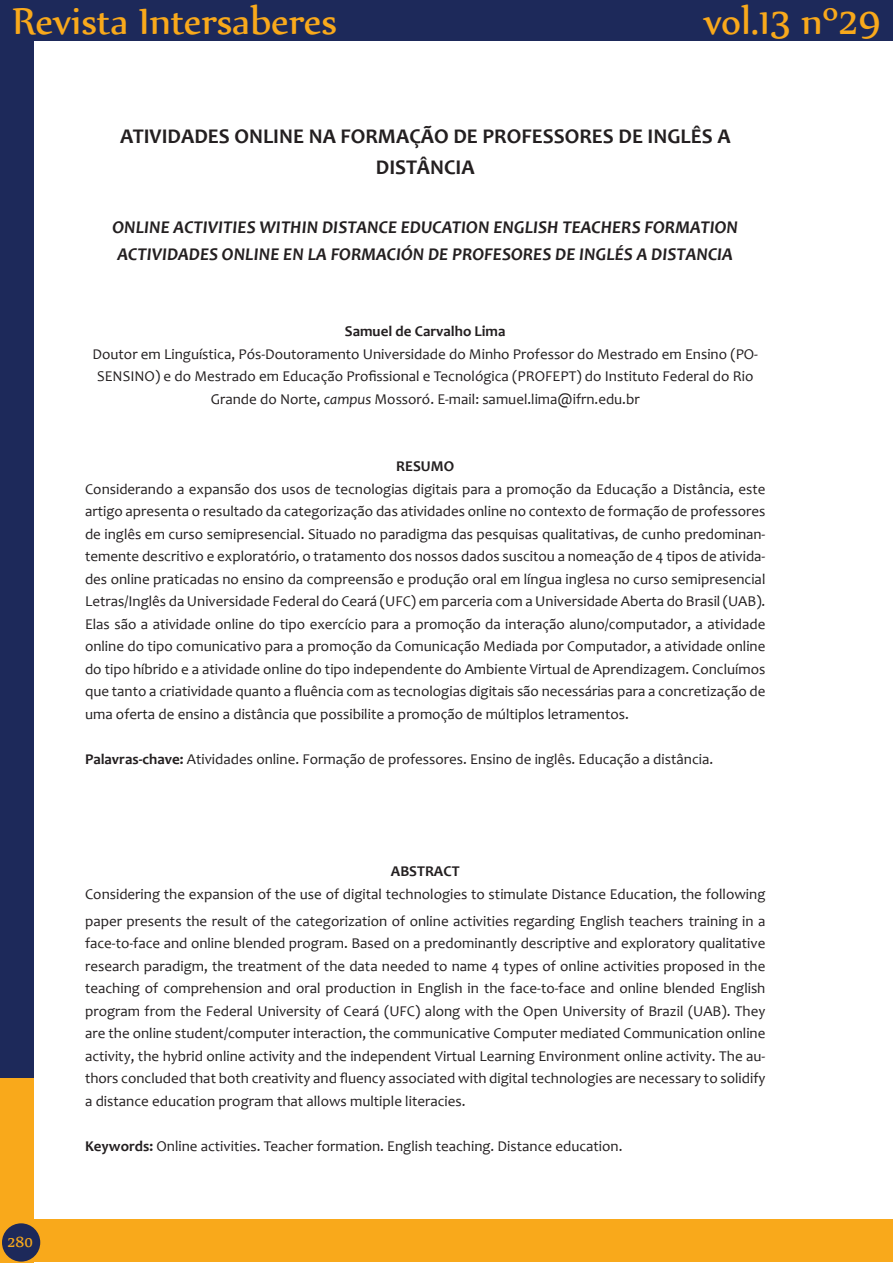
<style>
.page{position:relative;width:893px;height:1263px;background:#fff}
.page>*{position:absolute;margin:0;border:0;box-sizing:border-box;transform-origin:0 0}
.t1{font:45px "Nyala";color:#f9a91b}
.t2{font:700 21px "Candara";color:#231f20}
.t3{font:italic 700 18px "Candara";color:#231f20}
.t4{font:18px "Nyala";color:#f9a91b}
.t5{font:15px/22.5px "Candara";color:#231f20;text-align:justify}
.t6{font:700 15px "Candara";color:#231f20}
.s1{font-style:italic}
.s2{font-weight:700}
</style>
<div class="page">
<div style="left:0;top:0;width:33px;height:1081px;background:#1d295a"></div>
<div style="left:0;top:0;width:893px;height:41px;background:#1d295a"></div>
<div style="left:0;top:1078px;width:33px;height:185px;background:#f9a91b"></div>
<div style="left:21px;top:1219px;width:872px;height:43px;background:#f9a91b"></div>
<div style="left:2px;top:1223px;width:38px;height:38px;background:#1d295a;border-radius:50%"></div>
<h1 class="t1" style="left:13px;top:-6px;width:326px">Revista Intersaberes</h1>
<h1 class="t1" style="left:704px;top:-6px;width:178px">vol.13 nº29</h1>
<p class="t2" style="left:120px;top:123px;width:612px">ATIVIDADES ONLINE NA FORMAÇÃO DE PROFESSORES DE INGLÊS A</p>
<p class="t2" style="left:376px;top:154px;width:100px">DISTÂNCIA</p>
<p class="t3" style="left:112px;top:216px;width:627px">ONLINE ACTIVITIES WITHIN DISTANCE EDUCATION ENGLISH TEACHERS FORMATION</p>
<p class="t3" style="left:118px;top:243px;width:617px">ACTIVIDADES ONLINE EN LA FORMACIÓN DE PROFESORES DE INGLÉS A DISTANCIA</p>
<p class="t6" style="left:345px;top:322px;width:162px">Samuel de Carvalho Lima</p>
<p class="t5" style="left:93px;top:343px;width:667px;text-align:center">Doutor em Linguística, Pós-Doutoramento Universidade do Minho Professor do Mestrado em Ensino (PO-<br>SENSINO) e do Mestrado em Educação Profissional e Tecnológica (PROFEPT) do Instituto Federal do Rio<br>Grande do Norte, <span class="s1">campus</span> Mossoró. E-mail: samuel.lima@ifrn.edu.br</p>
<p class="t6" style="left:396px;top:457px;width:59px">RESUMO</p>
<p class="t5" style="left:85px;top:478px;width:682px">Considerando a expansão dos usos de tecnologias digitais para a promoção da Educação a Distância, este artigo apresenta o resultado da categorização das atividades online no contexto de formação de professores de inglês em curso semipresencial. Situado no paradigma das pesquisas qualitativas, de cunho predominan&shy;temente descritivo e exploratório, o tratamento dos nossos dados suscitou a nomeação de 4 tipos de ativida&shy;des online praticadas no ensino da compreensão e produção oral em língua inglesa no curso semipresencial Letras/Inglês da Universidade Federal do Ceará (UFC) em parceria com a Universidade Aberta do Brasil (UAB).<br>Elas são a atividade online do tipo exercício para a promoção da interação aluno/computador, a atividade online do tipo comunicativo para a promoção da Comunicação Mediada por Computador, a atividade online do tipo híbrido e a atividade online do tipo independente do Ambiente Virtual de Aprendizagem. Concluímos que tanto a criatividade quanto a fluência com as tecnologias digitais são necessárias para a concretização de uma oferta de ensino a distância que possibilite a promoção de múltiplos letramentos.</p>
<p class="t5" style="left:85px;top:748px;width:630px"><span class="s2">Palavras-chave:</span> Atividades online. Formação de professores. Ensino de inglês. Educação a distância.</p>
<p class="t4" style="left:8px;top:1231px;width:27px">280</p>
<p class="t6" style="left:391px;top:862px;width:70px">ABSTRACT</p>
<p class="t5" style="left:85px;top:880px;width:682px;line-height:27px">Considering the expansion of the use of digital technologies to stimulate Distance Education, the following paper presents the result of the categorization of online activities regarding English teachers training in a</p>
<p class="t5" style="left:85px;top:932px;width:682px">face-to-face and online blended program. Based on a predominantly descriptive and exploratory qualitative research paradigm, the treatment of the data needed to name 4 types of online activities proposed in the teaching of comprehension and oral production in English in the face-to-face and online blended English program from the Federal University of Ceará (UFC) along with the Open University of Brazil (UAB). They are the online student/computer interaction, the communicative Computer mediated Communication online activity, the hybrid online activity and the independent Virtual Learning Environment online activity. The au&shy;thors concluded that both creativity and fluency associated with digital technologies are necessary to solidify a distance education program that allows multiple literacies.</p>
<p class="t5" style="left:85px;top:1135px;width:539px"><span class="s2">Keywords:</span> Online activities. Teacher formation. English teaching. Distance education.</p>
</div>
